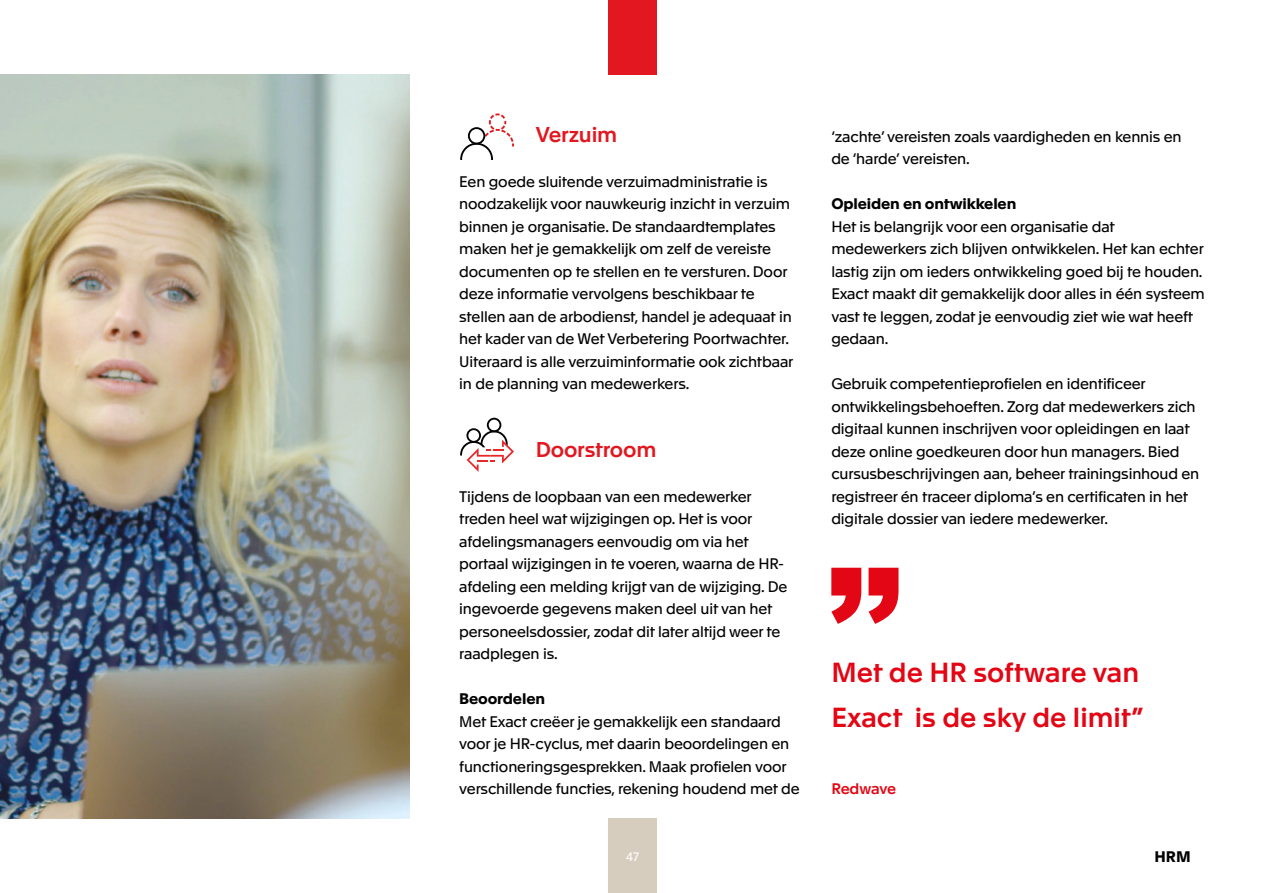
<style>
.page{position:relative;width:1263px;height:893px;background:#fff}
.page>*{position:absolute;margin:0;border:0;box-sizing:border-box;transform-origin:0 0}
.t1{font:500 27px/45px "Apax";color:#e30614}
.t2{font:500 21px "Apax";letter-spacing:-.01em;color:#e2171f}
.t3{font:15px/22.5px "Apax";letter-spacing:-.01em;color:#020203}
.t4{font:700 15px "Apax";letter-spacing:-.01em;color:#020203}
.t5{font:500 15px "Apax";letter-spacing:-.02em;color:#e30614}
.t6{font:12px "Apax";color:#fff}
</style>
<div class="page">
<div style="left:608px;top:819px;width:49px;height:74px;background:#d7cdbe"></div>
<div style="left:608px;top:0;width:49px;height:74px;background:#e2171f"></div>
<img style="left:0;top:74px;width:409px;height:745px">
<svg style="left:831px;top:568px;width:30px;height:56px"></svg>
<svg style="left:868px;top:568px;width:30px;height:56px"></svg>
<svg style="left:460px;top:113px;width:54px;height:47px"></svg>
<svg style="left:460px;top:418px;width:54px;height:54px"></svg>
<h2 class="t2" style="left:536px;top:119px;width:83px">Verzuim</h2>
<p class="t3" style="left:459px;top:169px;width:336px">Een goede sluitende verzuimadministratie is noodzakelijk voor nauwkeurig inzicht in verzuim binnen je organisatie. De standaardtemplates maken het je gemakkelijk om zelf de vereiste documenten op te stellen en te versturen. Door deze informatie vervolgens beschikbaar te stellen aan de arbodienst, handel je adequaat in het kader van de Wet Verbetering Poortwachter.<br>Uiteraard is alle verzuiminformatie ook zichtbaar in de planning van medewerkers.</p>
<h2 class="t2" style="left:536px;top:434px;width:122px">Doorstroom</h2>
<p class="t3" style="left:459px;top:484px;width:330px">Tijdens de loopbaan van een medewerker treden heel wat wijzigingen op. Het is voor afdelingsmanagers eenvoudig om via het portaal wijzigingen in te voeren, waarna de HR&shy;afdeling een melding krijgt van de wijziging. De ingevoerde gegevens maken deel uit van het personeelsdossier, zodat dit later altijd weer te raadplegen is.</p>
<p class="t4" style="left:459px;top:688px;width:87px">Beoordelen</p>
<p class="t3" style="left:459px;top:709px;width:342px">Met Exact creëer je gemakkelijk een standaard voor je HR-cyclus, met daarin beoordelingen en functioneringsgesprekken. Maak profielen voor verschillende functies, rekening houdend met de</p>
<p class="t3" style="left:831px;top:124px;width:352px">‘zachte’ vereisten zoals vaardigheden en kennis en de ‘harde’ vereisten.</p>
<p class="t4" style="left:831px;top:193px;width:187px">Opleiden en ontwikkelen</p>
<p class="t3" style="left:831px;top:214px;width:375px">Het is belangrijk voor een organisatie dat medewerkers zich blijven ontwikkelen. Het kan echter lastig zijn om ieders ontwikkeling goed bij te houden.<br>Exact maakt dit gemakkelijk door alles in één systeem vast te leggen, zodat je eenvoudig ziet wie wat heeft gedaan.</p>
<p class="t3" style="left:831px;top:372px;width:369px">Gebruik competentieprofielen en identificeer ontwikkelingsbehoeften. Zorg dat medewerkers zich digitaal kunnen inschrijven voor opleidingen en laat deze online goedkeuren door hun managers. Bied cursusbeschrijvingen aan, beheer trainingsinhoud en registreer én traceer diploma’s en certificaten in het digitale dossier van iedere medewerker.</p>
<h1 class="t1" style="left:831px;top:648px;width:313px">Met de HR software van<br>Exact is de sky de limit”</h1>
<p class="t5" style="left:831px;top:778px;width:66px">Redwave</p>
<p class="t6" style="left:626px;top:848px;width:14px">47</p>
<p class="t4" style="left:1154px;top:846px;width:38px">HRM</p>
</div>
